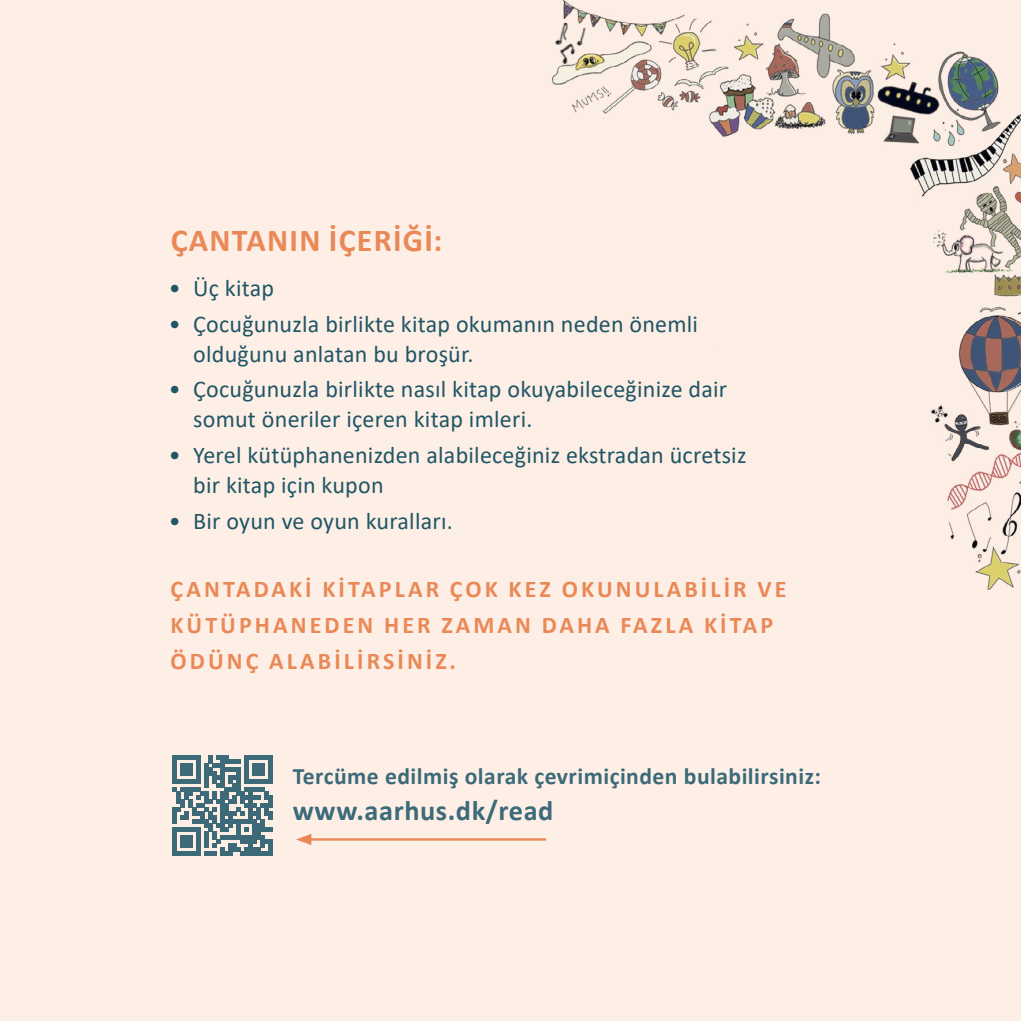
<style>
.page{position:relative;width:1021px;height:1021px;background:#fff}
.page>*{position:absolute;margin:0;border:0;box-sizing:border-box;transform-origin:0 0}
.t1{font:700 32px "Calibri";letter-spacing:.04em;color:#ea8957}
.t2{font:700 28.4px "Calibri";letter-spacing:.02em;color:#3c6a79}
.t3{font:24px/30px "Calibri";letter-spacing:.01em;color:#215666}
.t4{font:700 24px/36px "Calibri";letter-spacing:.13em;color:#ea8957}
.t5{font:700 23.6px "Calibri";letter-spacing:.02em;color:#3c6a79}
</style>
<div class="page">
<div style="left:0;top:0;width:1020px;height:1020px;background:#fdefe6"></div>
<svg style="left:172px;top:755px;width:100px;height:100px"></svg>
<hr style="left:307px;top:838px;width:239px;height:2px;background:#ea8957">
<svg style="left:296px;top:834px;width:15px;height:11px"></svg>
<img style="left:551px;top:0;width:469px;height:590px">
<h1 class="t1" style="left:171px;top:218px;width:273px">ÇANTANIN İÇERİĞİ:</h1>
<p class="t3" style="left:169px;top:272px;width:107px">• Üç kitap</p>
<p class="t3" style="left:193px;top:308px;width:506px;text-indent:-24px">• Çocuğunuzla birlikte kitap okumanın neden önemli olduğunu anlatan bu broşür.</p>
<p class="t3" style="left:193px;top:374px;width:535px;text-indent:-24px">• Çocuğunuzla birlikte nasıl kitap okuyabileceğinize dair somut öneriler içeren kitap imleri.</p>
<p class="t3" style="left:193px;top:439px;width:555px;text-indent:-24px">• Yerel kütüphanenizden alabileceğiniz ekstradan ücretsiz bir kitap için kupon</p>
<p class="t3" style="left:169px;top:505px;width:286px">• Bir oyun ve oyun kuralları.</p>
<p class="t4" style="left:171px;top:570px;width:617px">ÇANTADAKİ KİTAPLAR ÇOK KEZ OKUNULABİLİR VE<br>KÜTÜPHANEDEN HER ZAMAN DAHA FAZLA KİTAP<br>ÖDÜNÇ ALABİLİRSİNİZ.</p>
<p class="t5" style="left:293px;top:759px;width:529px">Tercüme edilmiş olarak çevrimiçinden bulabilirsiniz:</p>
<p class="t2" style="left:293px;top:790px;width:262px">www.aarhus.dk/read</p>
</div>
